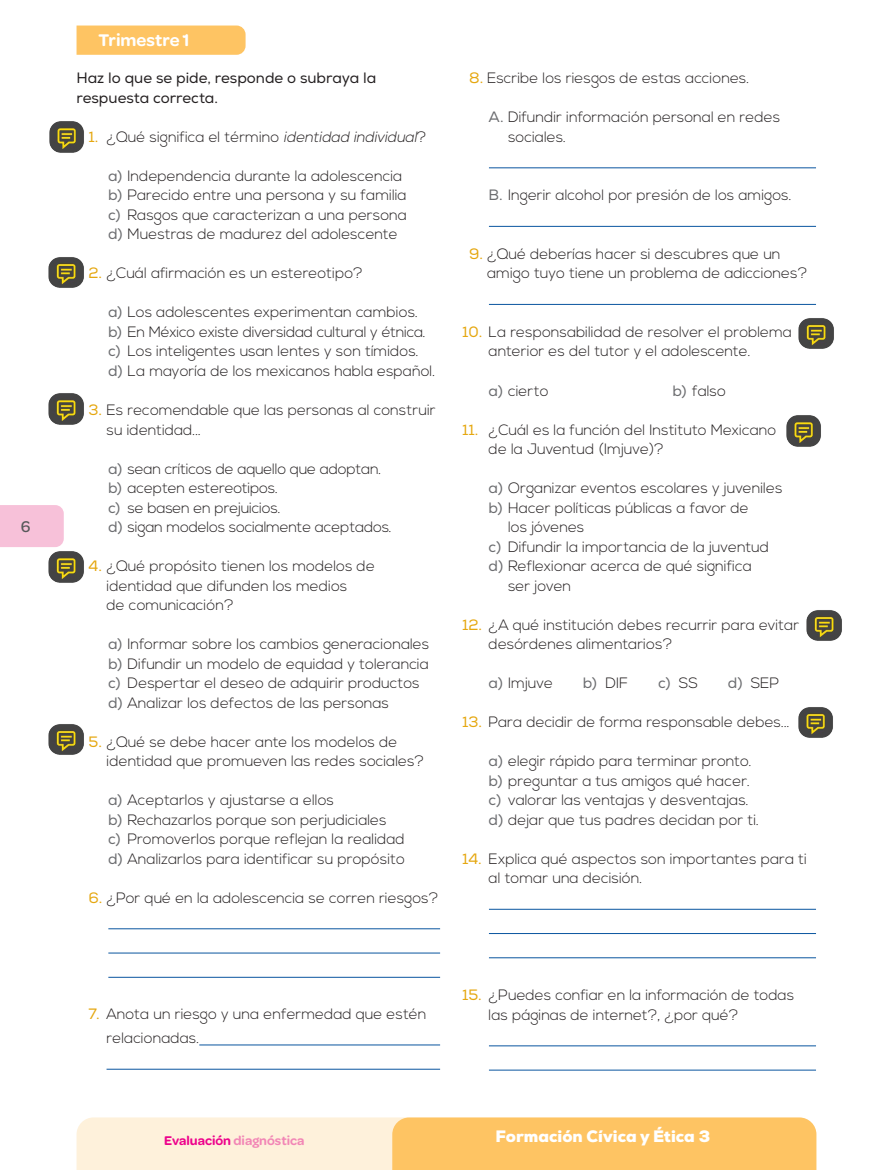
<style>
.page{position:relative;width:893px;height:1170px;background:#fff}
.page>*{position:absolute;margin:0;border:0;box-sizing:border-box;transform-origin:0 0}
.t1{font:600 18px "Omnes";color:#fff}
.t2{font:900 16.5px "Nexa";color:#fff}
.t3{font:500 16.5px "Omnes";color:#57585a}
.t4{font:300 15px/19.5px "Nexa";color:#231f20}
.t5{font:15px/19.5px "Nexa";color:#231f20}
.t6{font:15px "Nexa";color:#6c6d70}
.t7{font:600 13.5px "Omnes";color:#f287b6}
.s1{font-weight:400;color:#e5a710}
.s2{font-style:italic}
.s3{font-weight:400;color:#6c6d70}
.s4{font-weight:300;color:#231f20}
.s5{color:#ed028c}
</style>
<div class="page">
<svg style="left:77px;top:1117px;width:739px;height:52px;background:#fed797"></svg>
<div style="left:77px;top:26px;width:169px;height:29px;background:#fec463"></div>
<hr style="left:108px;top:928px;width:332px;height:1px;background:#0a559f">
<hr style="left:108px;top:952px;width:332px;height:1px;background:#0a559f">
<hr style="left:108px;top:976px;width:332px;height:1px;background:#0a559f">
<hr style="left:199px;top:1044px;width:241px;height:1px;background:#0a559f">
<hr style="left:107px;top:1068px;width:333px;height:1px;background:#0a559f">
<hr style="left:489px;top:167px;width:327px;height:1px;background:#0a559f">
<hr style="left:489px;top:226px;width:327px;height:1px;background:#0a559f">
<hr style="left:489px;top:304px;width:327px;height:1px;background:#0a559f">
<hr style="left:489px;top:908px;width:327px;height:1px;background:#0a559f">
<hr style="left:489px;top:933px;width:327px;height:1px;background:#0a559f">
<hr style="left:489px;top:957px;width:327px;height:1px;background:#0a559f">
<hr style="left:489px;top:1045px;width:327px;height:1px;background:#0a559f">
<hr style="left:489px;top:1069px;width:327px;height:1px;background:#0a559f">
<div style="left:0;top:505px;width:64px;height:42px;background:#f7c1d9"></div>
<img style="left:49px;top:121px;width:35px;height:32px">
<img style="left:48px;top:257px;width:36px;height:31px">
<img style="left:48px;top:393px;width:36px;height:32px">
<img style="left:48px;top:551px;width:36px;height:32px">
<img style="left:48px;top:724px;width:36px;height:31px">
<img style="left:798px;top:318px;width:36px;height:31px">
<img style="left:786px;top:415px;width:35px;height:32px">
<img style="left:806px;top:610px;width:36px;height:31px">
<img style="left:798px;top:707px;width:35px;height:31px">
<p class="t3" style="left:21px;top:515px;width:11px">6</p>
<p class="t1" style="left:99px;top:28px;width:93px">Trimestre 1</p>
<p class="t5" style="left:77px;top:69px;width:301px">Haz lo que se pide, responde o subraya la respuesta correcta.</p>
<p class="t4" style="left:89px;top:128px;width:340px"><span class="s1">1.</span> ¿Qué significa el término <span class="s2">identidad individual</span>?</p>
<p class="t4" style="left:108px;top:167px;width:300px"><span class="s3">a)</span> Independencia durante la adolescencia <span class="s3">b)</span> Parecido entre una persona y su familia <span class="s3">c)</span> Rasgos que caracterizan a una persona <span class="s3">d)</span> Muestras de madurez del adolescente</p>
<p class="t4" style="left:89px;top:264px;width:276px"><span class="s1">2.</span> ¿Cuál afirmación es un estereotipo?</p>
<p class="t4" style="left:108px;top:303px;width:329px"><span class="s3">a)</span> Los adolescentes experimentan cambios. <span class="s3">b)</span> En México existe diversidad cultural y étnica. <span class="s3">c)</span> Los inteligentes usan lentes y son tímidos. <span class="s3">d)</span> La mayoría de los mexicanos habla español.</p>
<p class="t4" style="left:107px;top:401px;width:331px;text-indent:-18px"><span class="s1">3.</span> Es recomendable que las personas al construir su identidad...</p>
<p class="t4" style="left:108px;top:459px;width:285px"><span class="s3">a)</span> sean críticos de aquello que adoptan. <span class="s3">b)</span> acepten estereotipos.<br><span class="s3">c)</span> se basen en prejuicios.<br><span class="s3">d)</span> sigan modelos socialmente aceptados.</p>
<p class="t4" style="left:107px;top:557px;width:270px;text-indent:-18px"><span class="s1">4.</span> ¿Qué propósito tienen los modelos de identidad que difunden los medios<br>de comunicación?</p>
<p class="t4" style="left:108px;top:635px;width:323px"><span class="s3">a)</span> Informar sobre los cambios generacionales <span class="s3">b)</span> Difundir un modelo de equidad y tolerancia <span class="s3">c)</span> Despertar el deseo de adquirir productos <span class="s3">d)</span> Analizar los defectos de las personas</p>
<p class="t4" style="left:107px;top:732px;width:319px;text-indent:-18px"><span class="s1">5.</span> ¿Qué se debe hacer ante los modelos de identidad que promueven las redes sociales?</p>
<p class="t4" style="left:108px;top:791px;width:298px"><span class="s3">a)</span> Aceptarlos y ajustarse a ellos<br><span class="s3">b)</span> Rechazarlos porque son perjudiciales<br><span class="s3">c)</span> Promoverlos porque reflejan la realidad <span class="s3">d)</span> Analizarlos para identificar su propósito</p>
<p class="t4" style="left:89px;top:888px;width:351px"><span class="s1">6.</span> ¿Por qué en la adolescencia se corren riesgos?</p>
<p class="t4" style="left:469px;top:69px;width:282px"><span class="s1">8.</span> Escribe los riesgos de estas acciones.</p>
<p class="t4" style="left:508px;top:108px;width:274px;text-indent:-20px"><span class="s3">A.</span> Difundir información personal en redes sociales.</p>
<p class="t4" style="left:489px;top:186px;width:304px"><span class="s3">B.</span> Ingerir alcohol por presión de los amigos.</p>
<p class="t4" style="left:487px;top:245px;width:322px;text-indent:-18px"><span class="s1">9.</span> ¿Qué deberías hacer si descubres que un amigo tuyo tiene un problema de adicciones?</p>
<p class="t4" style="left:489px;top:323px;width:305px;text-indent:-27px"><span class="s1">10.</span> La responsabilidad de resolver el problema anterior es del tutor y el adolescente.</p>
<p class="t4" style="left:489px;top:381px;width:61px"><span class="s3">a)</span> cierto</p>
<p class="t4" style="left:673px;top:381px;width:55px"><span class="s3">b)</span> falso</p>
<p class="t4" style="left:489px;top:420px;width:289px;text-indent:-27px"><span class="s1">11.</span> ¿Cuál es la función del Instituto Mexicano de la Juventud (Imjuve)?</p>
<p class="t4" style="left:489px;top:479px;width:295px"><span class="s3">a)</span> Organizar eventos escolares y juveniles</p>
<p class="t4" style="left:489px;top:498px;width:262px"><span class="s3">b)</span> Hacer políticas públicas a favor de</p>
<p class="t4" style="left:508px;top:518px;width:78px">los jóvenes</p>
<p class="t4" style="left:489px;top:537px;width:282px"><span class="s3">c)</span> Difundir la importancia de la juventud</p>
<p class="t4" style="left:489px;top:557px;width:265px"><span class="s3">d)</span> Reflexionar acerca de qué significa</p>
<p class="t4" style="left:508px;top:576px;width:65px">ser joven</p>
<p class="t4" style="left:489px;top:615px;width:312px;text-indent:-27px"><span class="s1">12.</span> ¿A qué institución debes recurrir para evitar desórdenes alimentarios?</p>
<p class="t4" style="left:489px;top:674px;width:66px"><span class="s3">a)</span> Imjuve</p>
<p class="t4" style="left:583px;top:674px;width:47px"><span class="s3">b)</span> DIF</p>
<p class="t6" style="left:658px;top:674px;width:41px">c) <span class="s4">SS</span></p>
<p class="t4" style="left:728px;top:674px;width:53px"><span class="s3">d)</span> SEP</p>
<p class="t4" style="left:462px;top:713px;width:329px"><span class="s1">13.</span> Para decidir de forma responsable debes...</p>
<p class="t4" style="left:489px;top:752px;width:272px"><span class="s3">a)</span> elegir rápido para terminar pronto. <span class="s3">b)</span> preguntar a tus amigos qué hacer. <span class="s3">c)</span> valorar las ventajas y desventajas. <span class="s3">d)</span> dejar que tus padres decidan por ti.</p>
<p class="t4" style="left:489px;top:849px;width:320px;text-indent:-27px"><span class="s1">14.</span> Explica qué aspectos son importantes para ti al tomar una decisión.</p>
<p class="t4" style="left:107px;top:1002px;width:321px;line-height:24px;text-indent:-18px"><span class="s1">7.</span> Anota un riesgo y una enfermedad que estén relacionadas.</p>
<p class="t4" style="left:489px;top:986px;width:307px;text-indent:-27px"><span class="s1">15.</span> ¿Puedes confiar en la información de todas las páginas de internet?, ¿por qué?</p>
<p class="t7" style="left:164px;top:1130px;width:142px"><span class="s5">Evaluación</span> diagnóstica</p>
<p class="t2" style="left:495px;top:1125px;width:216px">Formación Cívica y Ética 3</p>
</div>
